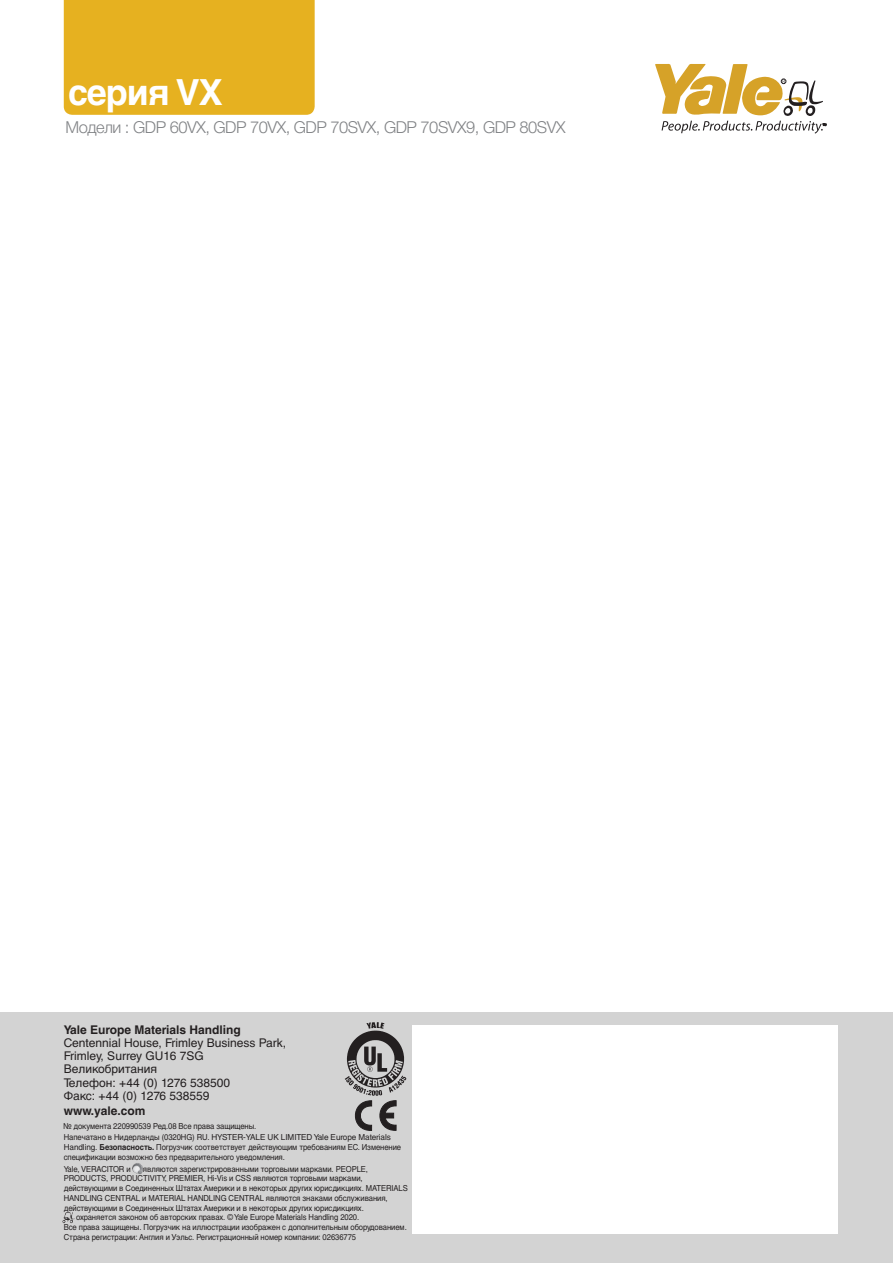
<style>
.page{position:relative;width:893px;height:1263px;background:#fff}
.page>*{position:absolute;margin:0;border:0;box-sizing:border-box;transform-origin:0 0}
.t1{font:700 36px "Helvetica Cyr";letter-spacing:-.03em;color:#fff}
.t2{font:300 16.5px "Helvetica Neue LTCYR";letter-spacing:-.03em;color:#808285}
.t3{font:12px/12.8px "Helvetica Cyr Upright";color:#231f20}
.t4{font:700 12px "Helvetica Cyr";color:#231f20}
.t5{font:8.25px/10.2px "Helvetica Cyr Upright";letter-spacing:-.01em;color:#231f20;scale:.93 1}
.s1{font-family:"Helvetica Cyr";font-weight:700}
</style>
<div class="page">
<svg style="left:655px;top:64px;width:171px;height:70px"></svg>
<div style="left:64px;top:0;width:251px;height:115px;background:#e6b120"></div>
<div style="left:0;top:1012px;width:893px;height:251px;background:#d3d3d3"></div>
<div style="left:412px;top:1025px;width:426px;height:208px;background:#fff"></div>
<svg style="left:354px;top:1100px;width:42px;height:31px"></svg>
<img style="left:345px;top:1022px;width:62px;height:74px">
<svg style="left:132px;top:1163px;width:11px;height:11px"></svg>
<svg style="left:63px;top:1212px;width:11px;height:12px"></svg>
<p class="t1" style="left:68px;top:72px;width:156px">cерия VX</p>
<p class="t2" style="left:65px;top:118px;width:502px">Модели : GDP 60VX, GDP 70VX, GDP 70SVX, GDP 70SVX9, GDP 80SVX</p>
<p class="t3" style="left:64px;top:1024px;width:224px"><span class="s1">Yale Europe Materials Handling<br></span>Centennial House, Frimley Business Park,<br>Frimley, Surrey GU16 7SG<br>Великобритания</p>
<p class="t3" style="left:64px;top:1077px;width:168px">Телефон: +44 (0) 1276 538500<br>Факс: +44 (0) 1276 538559</p>
<p class="t4" style="left:64px;top:1104px;width:83px">www.yale.com</p>
<p class="t5" style="left:64px;top:1121px;width:364px">№ документа 220990539 Ред.08 Все права защищены.<br>Напечатано в Нидерланды (0320HG) RU. HYSTER-YALE UK LIMITED Yale Europe Materials Handling. <span class="s1">Безопасность.</span> Погрузчик соответствует действующим требованиям ЕС. Изменение спецификации возможно без предварительного уведомления.</p>
<p class="t5" style="left:64px;top:1164px;width:73px">Yale, VERACITOR и</p>
<p class="t5" style="left:143px;top:1164px;width:244px">являются зарегистрированными торговыми марками. PEOPLE,</p>
<p class="t5" style="left:64px;top:1173px;width:323px">PRODUCTS, PRODUCTIVITY, PREMIER, Hi-Vis и CSS являются торговыми марками,</p>
<p class="t5" style="left:64px;top:1183px;width:371px">действующими в Соединенных Штатах Америки и в некоторых других юрисдикциях. MATERIALS</p>
<p class="t5" style="left:64px;top:1193px;width:350px">HANDLING CENTRAL и MATERIAL HANDLING CENTRAL являются знаками обслуживания,</p>
<p class="t5" style="left:64px;top:1203px;width:324px">действующими в Соединенных Штатах Америки и в некоторых других юрисдикциях.</p>
<p class="t5" style="left:76px;top:1212px;width:306px">охраняется законом об авторских правах. © Yale Europe Materials Handling 2020.</p>
<p class="t5" style="left:64px;top:1222px;width:370px">Все права защищены. Погрузчик на иллюстрации изображен с дополнительным оборудованием.</p>
<p class="t5" style="left:64px;top:1232px;width:316px">Страна регистрации: Англия и Уэльс. Регистрационный номер компании: 02636775</p>
</div>
